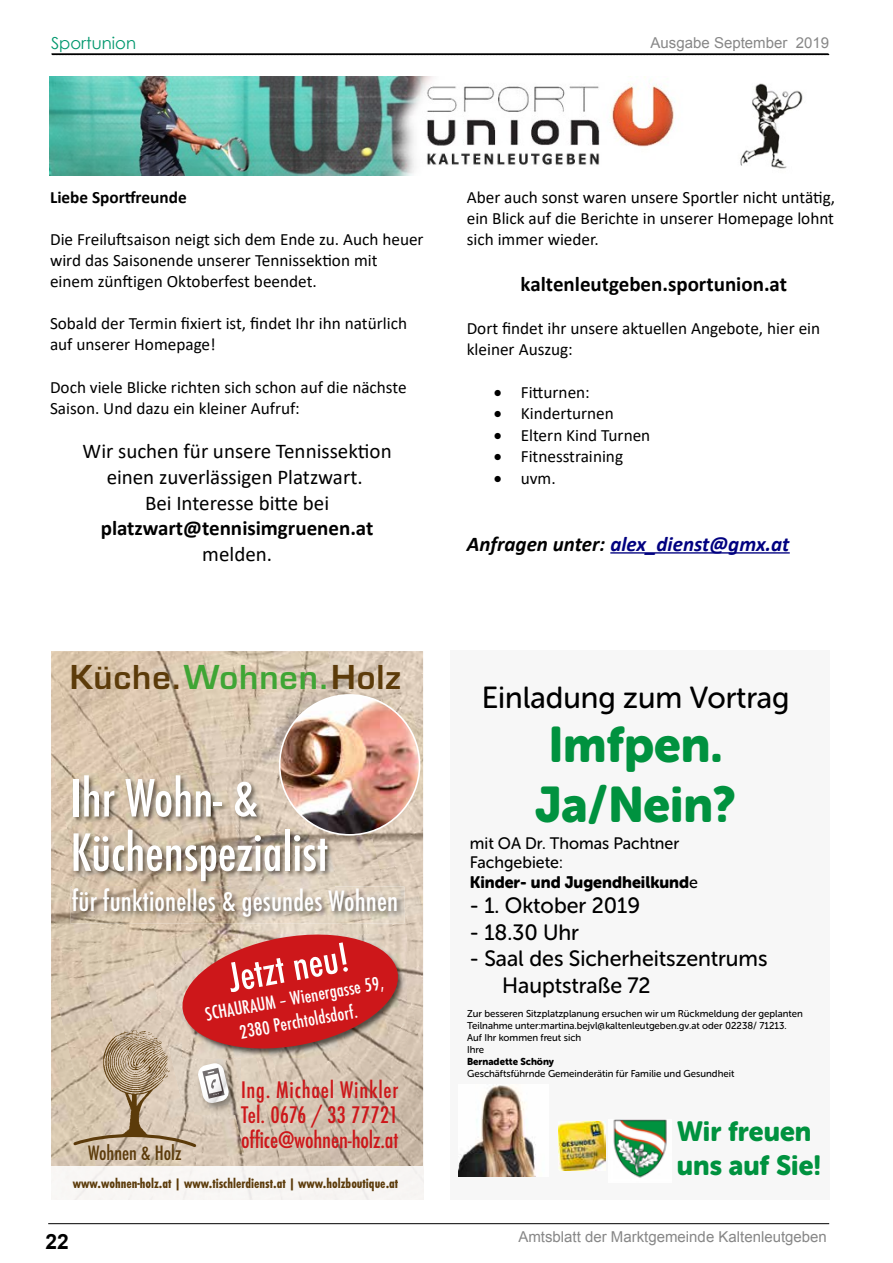
<style>
.page{position:relative;width:893px;height:1263px;background:#fff}
.page>*{position:absolute;margin:0;border:0;box-sizing:border-box;transform-origin:0 0}
.t1{font:500 condensed 56.25px/54.4px "Futura T";color:#fff}
.t2{font:49.65px/59.7px "Museo Sans Rounded 900";color:#00923f}
.t3{font:500 condensed 43.65px "Futura T";color:#fff}
.t4{font:600 32.1px "Eurostile";letter-spacing:.03em;color:#5c3b0a}
.t5{font:500 condensed 30.75px "Futura T";letter-spacing:.005em;color:#fff}
.t6{font:30.3px "Museo Sans Rounded 500";color:#000}
.t7{font:27.6px/33.2px "Museo Sans Rounded 900";color:#00923f}
.t8{font:500 condensed 25.05px/25px "Futura T";letter-spacing:.005em;color:#cd171a;text-align:justify}
.t9{font:22.05px/26.5px "Museo Sans Rounded 500";color:#000}
.t10{font:500 condensed 21.75px "Futura T";color:#5c3b0a}
.t11{font:21px/25.7px "Calibri";color:#000;text-align:center}
.t12{font:700 21px "Calibri";color:#000}
.t13{font:italic 700 21px "Calibri";color:#000080}
.t14{font:700 21px "Arial";color:#000}
.t15{font:500 condensed 20.1px/23.7px "Futura T";color:#fff;text-align:center}
.t16{font:17.25px/21px "Calibri";color:#000}
.t17{font:700 17.25px "Calibri";color:#000}
.t18{font:16.5px/20px "Museo Sans Rounded 500";color:#000}
.t19{font:16.5px "Museo Sans Rounded 900";color:#000}
.t20{font:16.5px "Century Gothic";color:#00976d}
.t21{font:15px "Arial";color:#878787}
.t22{font:700 condensed 14.4px "Futura T";color:#5c3b0a}
.t23{font:9.9px/12px "Museo Sans Rounded 500";color:#000}
.t24{font:9.9px "Museo Sans Rounded 900";color:#000}
.s1{color:#3fa535}
.s2{color:#000}
.s3{font-family:"Museo Sans Rounded 500"}
</style>
<div class="page">
<svg style="left:51px;top:53px;width:779px;height:3px;background:#656565"></svg>
<hr style="left:48px;top:1223px;width:781px;height:1px;background:#000">
<img style="left:51px;top:651px;width:277px;height:123px">
<img style="left:51px;top:759px;width:96px;height:216px">
<img style="left:328px;top:651px;width:95px;height:122px">
<img style="left:70px;top:840px;width:70px;height:327px">
<img style="left:335px;top:773px;width:88px;height:394px">
<img style="left:140px;top:924px;width:81px;height:243px">
<img style="left:51px;top:975px;width:45px;height:192px">
<img style="left:190px;top:924px;width:154px;height:3px">
<img style="left:379px;top:860px;width:44px;height:195px">
<img style="left:221px;top:1057px;width:51px;height:110px">
<img style="left:272px;top:1057px;width:127px;height:110px">
<img style="left:72px;top:774px;width:263px;height:112px">
<img style="left:195px;top:1060px;width:45px;height:55px">
<svg style="left:197px;top:1063px;width:32px;height:41px"></svg>
<img style="left:280px;top:695px;width:140px;height:140px;border-radius:70px">
<img style="left:182px;top:934px;width:224px;height:123px">
<svg style="left:178px;top:927px;width:225px;height:129px;background:#cb504c"></svg>
<svg style="left:71px;top:1132px;width:128px;height:17px;background:#c9b7a1"></svg>
<img style="left:98px;top:1025px;width:74px;height:114px">
<img style="left:71px;top:886px;width:333px;height:38px">
<hr style="left:610px;top:552px;width:180px;height:2px;background:#000080">
<img style="left:50px;top:77px;width:753px;height:99px">
<img style="left:459px;top:1085px;width:77px;height:91px">
<img style="left:613px;top:1120px;width:54px;height:58px">
<img style="left:558px;top:1121px;width:47px;height:49px">
<p class="t20" style="left:51px;top:31px;width:87px">Sportunion</p>
<p class="t21" style="left:651px;top:33px;width:180px">Ausgabe September 2019</p>
<p class="t17" style="left:50px;top:191px;width:138px">Liebe Sportfreunde</p>
<p class="t16" style="left:50px;top:230px;width:375px">Die Freiluftsaison neigt sich dem Ende zu. Auch heuer wird das Saisonende unserer Tennissektion mit einem zünftigen Oktoberfest beendet.</p>
<p class="t16" style="left:50px;top:314px;width:359px">Sobald der Termin fixiert ist, findet Ihr ihn natürlich auf unserer Homepage!</p>
<p class="t16" style="left:50px;top:378px;width:358px">Doch viele Blicke richten sich schon auf die nächste<br>Saison. Und dazu ein kleiner Aufruf:</p>
<p class="t11" style="left:83px;top:440px;width:311px">Wir suchen für unsere Tennissektion einen zuverlässigen Platzwart.<br>Bei Interesse bitte bei</p>
<p class="t12" style="left:101px;top:521px;width:274px">platzwart@tennisimgruenen.at</p>
<p class="t11" style="left:202px;top:543px;width:71px">melden.</p>
<h3 class="t4" style="left:70px;top:657px;width:333px">Küche.<span class="s1">Wohnen.</span>Holz</h3>
<h1 class="t1" style="left:71px;top:770px;width:259px">Ihr Wohn- &amp;<br>Küchenspezialist</h1>
<h3 class="t5" style="left:72px;top:883px;width:328px">für funktionelles &amp; gesundes Wohnen</h3>
<p class="t10" style="left:88px;top:1140px;width:95px">Wohnen &amp; Holz</p>
<h3 class="t3" style="left:224px;top:952px;width:123px;rotate:-10deg">Jetzt neu!</h3>
<p class="t15" style="left:203px;top:1002px;width:182px;rotate:-10deg">SCHAURAUM – Wienergasse 59,<br>2380 Perchtoldsdorf.</p>
<h3 class="t8" style="left:241px;top:1076px;width:159px">Ing. Michael Winkler Tel. 0676 / 33 77721 office@wohnen-holz.at</h3>
<p class="t22" style="left:73px;top:1175px;width:327px">www.wohnen-holz.at | www.tischlerdienst.at | www.holzboutique.at</p>
<p class="t14" style="left:45px;top:1227px;width:25px">22</p>
<p class="t16" style="left:467px;top:188px;width:370px;text-align:justify">Aber auch sonst waren unsere Sportler nicht untätig, ein Blick auf die Berichte in unserer Homepage lohnt sich immer wieder.</p>
<p class="t12" style="left:521px;top:276px;width:268px">kaltenleutgeben.sportunion.at</p>
<p class="t16" style="left:467px;top:319px;width:355px">Dort findet ihr unsere aktuellen Angebote, hier ein kleiner Auszug:</p>
<p class="t16" style="left:494px;top:383px;width:98px">• Fitturnen:</p>
<p class="t16" style="left:494px;top:404px;width:122px">• Kinderturnen</p>
<p class="t16" style="left:494px;top:426px;width:158px">• Eltern Kind Turnen</p>
<p class="t16" style="left:494px;top:448px;width:131px">• Fitnesstraining</p>
<p class="t16" style="left:494px;top:469px;width:63px">• uvm.</p>
<p class="t13" style="left:467px;top:536px;width:324px"><span class="s2">Anfragen unter:</span> alex_dienst@gmx.at</p>
<h3 class="t6" style="left:482px;top:681px;width:309px">Einladung zum Vortrag</h3>
<h2 class="t2" style="left:535px;top:715px;width:203px">Imfpen.<br>Ja/Nein?</h2>
<p class="t18" style="left:470px;top:833px;width:211px">mit OA Dr. Thomas Pachtner<br>Fachgebiete:</p>
<p class="t19" style="left:470px;top:873px;width:230px">Kinder- und Jugendheilkund<span class="s3">e</span></p>
<p class="t9" style="left:470px;top:892px;width:172px">- 1. Oktober 2019</p>
<p class="t9" style="left:470px;top:919px;width:111px">- 18.30 Uhr</p>
<p class="t9" style="left:502px;top:945px;width:267px;text-indent:-32px">- Saal des Sicherheitszentrums<br>Hauptstraße 72</p>
<p class="t23" style="left:467px;top:1008px;width:337px">Zur besseren Sitzplatzplanung ersuchen wir um Rückmeldung der geplanten Teilnahme unter:martina.bejvl@kaltenleutgeben.gv.at oder 02238/ 71213.<br>Auf Ihr kommen freut sich<br>Ihre</p>
<p class="t24" style="left:467px;top:1056px;width:88px">Bernadette Schöny</p>
<p class="t23" style="left:467px;top:1068px;width:269px">Geschäftsführnde Gemeinderätin für Familie und Gesundheit</p>
<h3 class="t7" style="left:677px;top:1115px;width:146px">Wir freuen uns auf Sie!</h3>
<p class="t21" style="left:518px;top:1227px;width:310px">Amtsblatt der Marktgemeinde Kaltenleutgeben</p>
</div>
